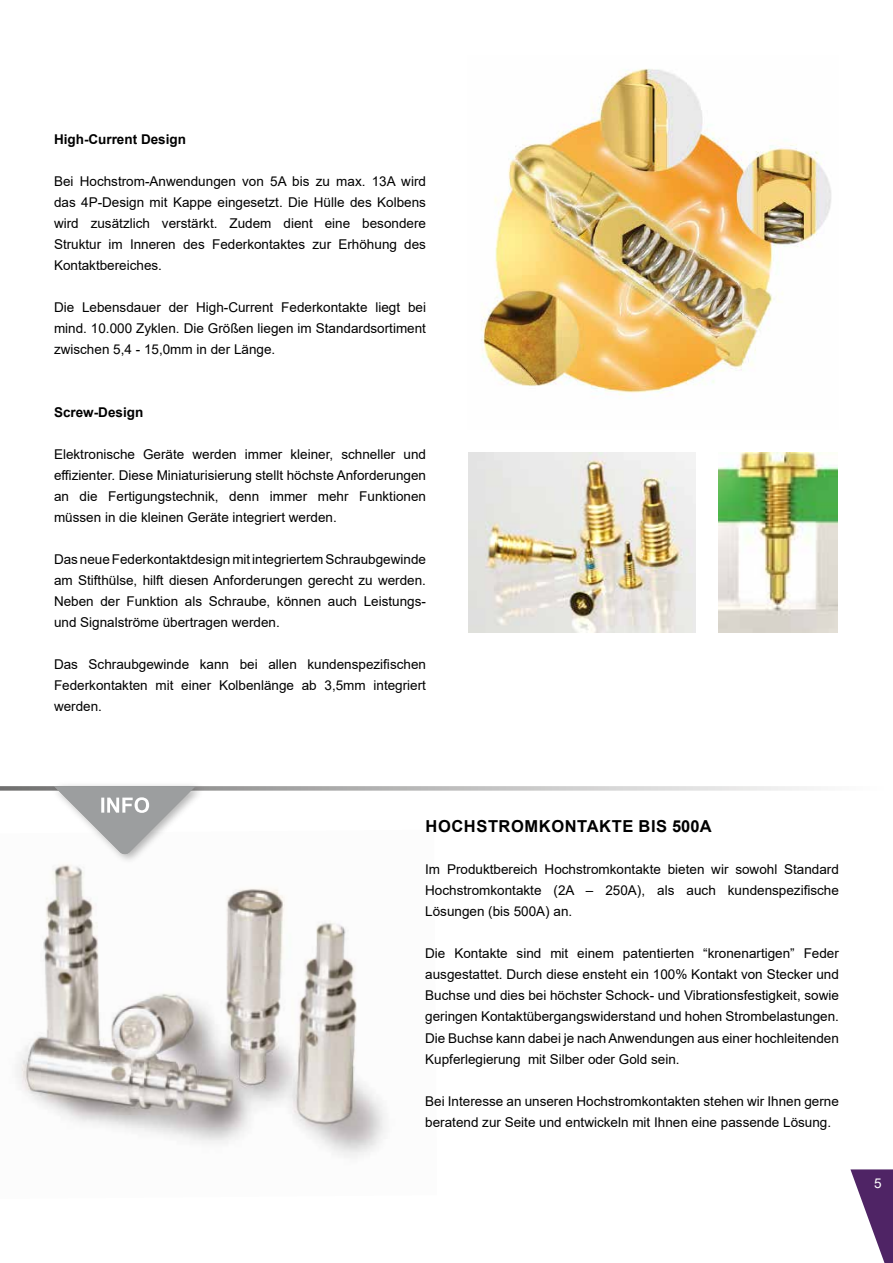
<style>
.page{position:relative;width:893px;height:1263px;background:#fff}
.page>*{position:absolute;margin:0;border:0;box-sizing:border-box;transform-origin:0 0}
.t1{font:700 16.5px "Arial";letter-spacing:.035em;color:#000}
.t2{font:13.5px/21px "Arial";color:#000;text-align:justify}
.t3{font:700 13.5px "Arial";color:#000}
.t4{font:13.5px "Arial";color:#fff}
</style>
<div class="page">
<img style="left:16px;top:865px;width:370px;height:293px">
<img style="left:481px;top:68px;width:350px;height:327px">
<svg style="left:850px;top:1169px;width:43px;height:94px"></svg>
<svg style="left:0;top:786px;width:814px;height:5px"></svg>
<div style="left:50px;top:781px;width:155px;height:84px;background:#fcfcfc"></div>
<svg style="left:54px;top:786px;width:142px;height:68px"></svg>
<img style="left:469px;top:453px;width:226px;height:179px">
<img style="left:719px;top:453px;width:119px;height:179px">
<p class="t3" style="left:54px;top:130px;width:134px">High-Current Design</p>
<p class="t2" style="left:54px;top:170px;width:374px">Bei Hochstrom-Anwendungen von 5A bis zu max. 13A wird das 4P-Design mit Kappe eingesetzt. Die Hülle des Kolbens wird zusätzlich verstärkt. Zudem dient eine besondere Struktur im Inneren des Federkontaktes zur Erhöhung des Kontaktbereiches.</p>
<p class="t2" style="left:54px;top:296px;width:374px">Die Lebensdauer der High-Current Federkontakte liegt bei mind. 10.000 Zyklen. Die Größen liegen im Standardsortiment zwischen 5,4 - 15,0mm in der Länge.</p>
<p class="t3" style="left:54px;top:403px;width:91px">Screw-Design</p>
<p class="t2" style="left:54px;top:443px;width:374px">Elektronische Geräte werden immer kleiner, schneller und effizienter. Diese Miniaturisierung stellt höchste Anforderungen an die Fertigungstechnik, denn immer mehr Funktionen müssen in die kleinen Geräte integriert werden.</p>
<p class="t2" style="left:54px;top:548px;width:374px">Das neue Federkontaktdesign mit integriertem Schraubgewinde am Stifthülse, hilft diesen Anforderungen gerecht zu werden.<br>Neben der Funktion als Schraube, können auch Leistungs&shy;und Signalströme übertragen werden.</p>
<p class="t2" style="left:54px;top:654px;width:374px">Das Schraubgewinde kann bei allen kundenspezifischen Federkontakten mit einer Kolbenlänge ab 3,5mm integriert werden.</p>
<p class="t1" style="left:425px;top:815px;width:288px">HOCHSTROMKONTAKTE BIS 500A</p>
<p class="t2" style="left:425px;top:859px;width:415px">Im Produktbereich Hochstromkontakte bieten wir sowohl Standard Hochstromkontakte (2A – 250A), als auch kundenspezifische Lösungen (bis 500A) an.</p>
<p class="t2" style="left:425px;top:943px;width:415px">Die Kontakte sind mit einem patentierten “kronenartigen” Feder ausgestattet. Durch diese ensteht ein 100% Kontakt von Stecker und Buchse und dies bei höchster Schock- und Vibrationsfestigkeit, sowie geringen Kontaktübergangswiderstand und hohen Strombelastungen.<br>Die Buchse kann dabei je nach Anwendungen aus einer hochleitenden Kupferlegierung mit Silber oder Gold sein.</p>
<p class="t2" style="left:425px;top:1090px;width:415px">Bei Interesse an unseren Hochstromkontakten stehen wir Ihnen gerne beratend zur Seite und entwickeln mit Ihnen eine passende Lösung.</p>
<p class="t4" style="left:874px;top:1174px;width:9px">5</p>
</div>
